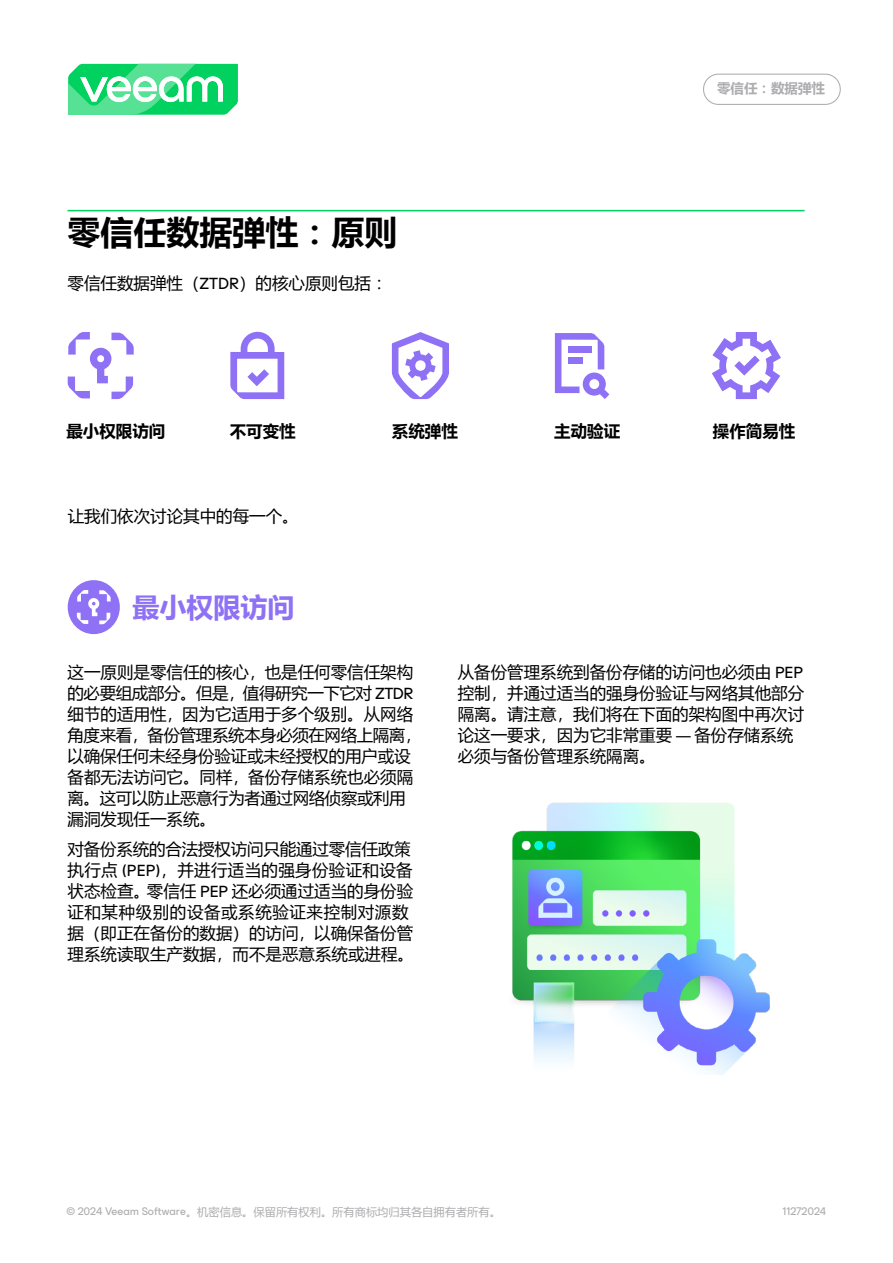
<style>
.page{position:relative;width:893px;height:1263px;background:#fff}
.page>*{position:absolute;margin:0;border:0;box-sizing:border-box;transform-origin:0 0}
.t1{font:700 33px "Microsoft Ya Hei";color:#000}
.t2{font:700 27px "Microsoft Ya Hei";color:#8e71f4}
.t3{font:16.5px/21px "Microsoft Ya Hei";color:#000}
.t4{font:700 16.5px "Microsoft Ya Hei";color:#000}
.t5{font:700 13.5px "Microsoft Ya Hei";color:#adacaf}
.t6{font:11.25px "Microsoft Ya Hei";color:#adacaf}
.t7{font:11.25px "ES Build Neutral";color:#adacaf}
.s1{font-family:"ES Build Neutral"}
</style>
<div class="page">
<div style="left:703px;top:74px;width:138px;height:31px;border:1px solid #adacaf;border-radius:15px"></div>
<svg style="left:68px;top:63px;width:170px;height:52px"></svg>
<hr style="left:68px;top:210px;width:737px;height:1px;background:#00d15f">
<div style="left:68px;top:580px;width:52px;height:54px;background:#8e71f4;border-radius:50%"></div>
<svg style="left:77px;top:590px;width:34px;height:34px"></svg>
<img style="left:512px;top:802px;width:258px;height:272px">
<svg style="left:68px;top:332px;width:66px;height:67px"></svg>
<svg style="left:230px;top:332px;width:54px;height:67px"></svg>
<svg style="left:392px;top:332px;width:57px;height:67px"></svg>
<svg style="left:555px;top:333px;width:54px;height:66px"></svg>
<svg style="left:712px;top:332px;width:69px;height:67px"></svg>
<h1 class="t1" style="left:68px;top:209px;width:331px">零信任数据弹性：原则</h1>
<p class="t3" style="left:68px;top:272px;width:326px">零信任数据弹性（<span class="s1">ZTDR</span>）的核心原则包括：</p>
<p class="t5" style="left:717px;top:79px;width:109px">零信任：数据弹性</p>
<p class="t4" style="left:66px;top:420px;width:100px">最小权限访问</p>
<p class="t4" style="left:230px;top:420px;width:67px">不可变性</p>
<p class="t4" style="left:392px;top:420px;width:67px">系统弹性</p>
<p class="t4" style="left:554px;top:420px;width:67px">主动验证</p>
<p class="t4" style="left:713px;top:420px;width:84px">操作简易性</p>
<p class="t3" style="left:68px;top:505px;width:232px">让我们依次讨论其中的每一个。</p>
<h2 class="t2" style="left:133px;top:588px;width:163px">最小权限访问</h2>
<p class="t3" style="left:68px;top:661px;width:356px">这一原则是零信任的核心，也是任何零信任架构的必要组成部分。但是，值得研究一下它对 <span class="s1">ZTDR</span>细节的适用性，因为它适用于多个级别。从网络角度来看，备份管理系统本身必须在网络上隔离，以确保任何未经身份验证或未经授权的用户或设备都无法访问它。同样，备份存储系统也必须隔离。这可以防止恶意行为者通过网络侦察或利用漏洞发现任一系统。</p>
<p class="t3" style="left:68px;top:838px;width:348px">对备份系统的合法授权访问只能通过零信任政策执行点 <span class="s1">(PEP)</span>，并进行适当的强身份验证和设备状态检查。零信任 <span class="s1">PEP</span> 还必须通过适当的身份验证和某种级别的设备或系统验证来控制对源数据（即正在备份的数据）的访问，以确保备份管理系统读取生产数据，而不是恶意系统或进程。</p>
<p class="t3" style="left:458px;top:661px;width:348px">从备份管理系统到备份存储的访问也必须由 <span class="s1">PEP</span>控制，并通过适当的强身份验证与网络其他部分隔离。请注意，我们将在下面的架构图中再次讨论这一要求，因为它非常重要 <span class="s1">—</span> 备份存储系统必须与备份管理系统隔离。</p>
<p class="t6" style="left:66px;top:1204px;width:436px"><span class="s1">© 2024 Veeam Software</span>。机密信息。保留所有权利。所有商标均归其各自拥有者所有。</p>
<p class="t7" style="left:783px;top:1202px;width:45px">11272024</p>
</div>
